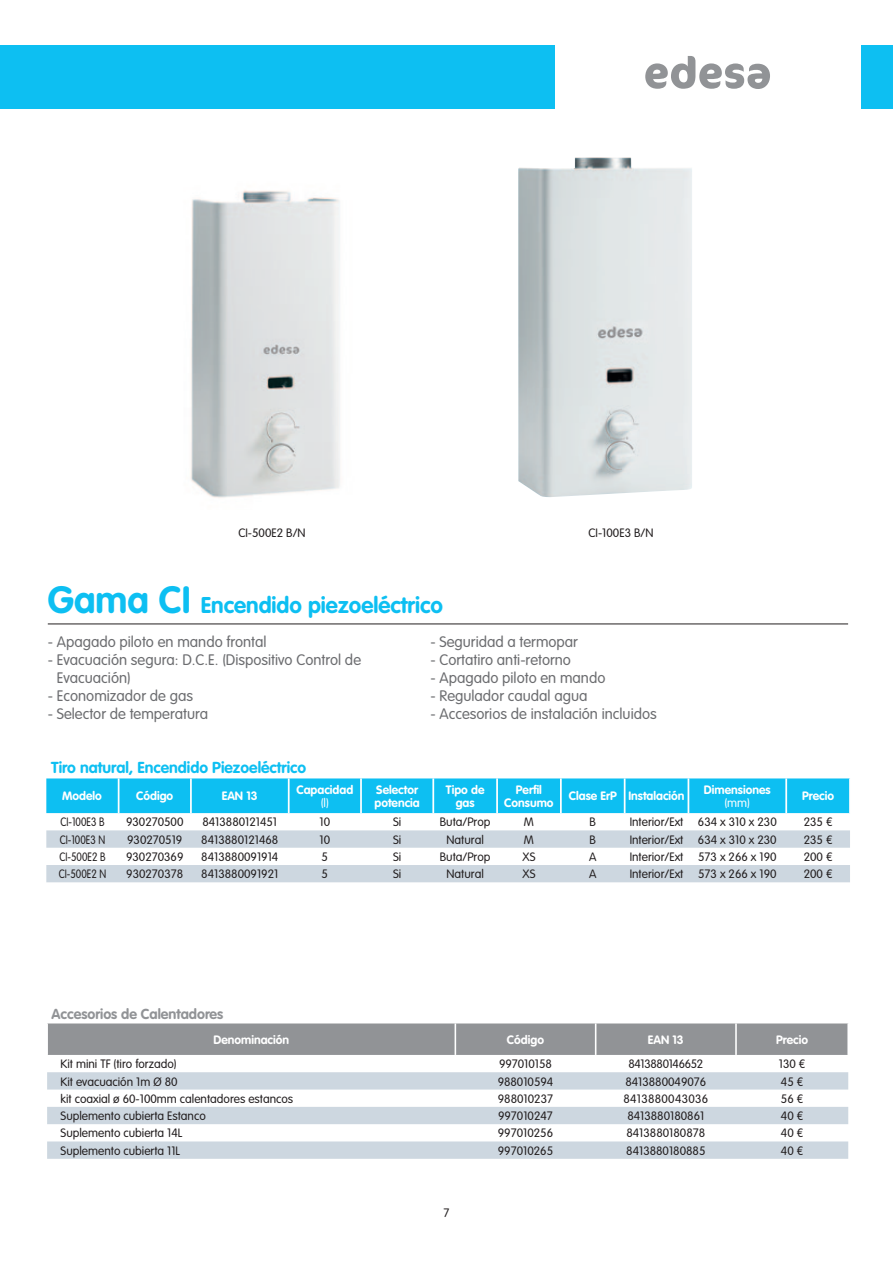
<style>
.page{position:relative;width:893px;height:1263px;background:#fff}
.page>*{position:absolute;margin:0;border:0;box-sizing:border-box;transform-origin:0 0}
.t1{font:700 22.5px "VAG Rounded Std";color:#0dbff2}
.t2{font:700 15.75px "VAG Rounded Std";color:#0dbff2}
.t3{font:300 15px/18px "VAG Rounded Std";color:#6c6d70}
.t4{font:700 14.25px "VAG Rounded Std";color:#919396}
.t5{font:300 12px "VAG Rounded Std";color:#231f20}
.t6{font:700 12px/12.1px "VAG Rounded Std";color:#fff;text-align:center}
.t7{font:300 12px "VAG Rounded Std";color:#231f20;scale:.85 1}
.t8{font:300 12px "VAG Rounded Std";letter-spacing:-.025em;color:#231f20}
.t9{font:300 12px "VAG Rounded Std";letter-spacing:.025em;color:#231f20}
.t10{font:300 12px "VAG Rounded Std";color:#fff}
.s1{font-size:37.35px}
</style>
<div class="page">
<div style="left:0;top:45px;width:554px;height:63px;background:#0dbff2"></div>
<svg style="left:645px;top:56px;width:125px;height:33px"></svg>
<div style="left:861px;top:45px;width:32px;height:63px;background:#0dbff2"></div>
<img style="left:518px;top:157px;width:174px;height:340px">
<img style="left:190px;top:190px;width:150px;height:308px">
<hr style="left:48px;top:624px;width:800px;height:1px;background:#231f20">
<div style="left:46px;top:778px;width:803px;height:35px;background:#0dbff2"></div>
<svg style="left:46px;top:830px;width:804px;height:52px"></svg>
<hr style="left:118px;top:778px;width:1px;height:35px;background:#fff">
<hr style="left:190px;top:778px;width:2px;height:35px;background:#fff">
<hr style="left:288px;top:778px;width:2px;height:35px;background:#fff">
<hr style="left:360px;top:778px;width:2px;height:35px;background:#fff">
<hr style="left:432px;top:778px;width:2px;height:35px;background:#fff">
<hr style="left:496px;top:778px;width:2px;height:35px;background:#fff">
<hr style="left:560px;top:778px;width:2px;height:35px;background:#fff">
<hr style="left:624px;top:778px;width:1px;height:35px;background:#fff">
<hr style="left:688px;top:778px;width:1px;height:35px;background:#fff">
<hr style="left:785px;top:778px;width:2px;height:35px;background:#fff">
<div style="left:48px;top:1023px;width:799px;height:32px;background:#919396"></div>
<svg style="left:47px;top:1072px;width:801px;height:87px;fill:#cdd7e0"></svg>
<hr style="left:455px;top:1023px;width:1px;height:32px;background:#fff">
<hr style="left:595px;top:1023px;width:1px;height:32px;background:#fff">
<hr style="left:735px;top:1023px;width:2px;height:32px;background:#fff">
<p class="t5" style="left:238px;top:525px;width:69px">CI-500E2 B/N</p>
<p class="t5" style="left:588px;top:525px;width:66px">CI-100E3 B/N</p>
<h1 class="t1" style="left:48px;top:592px;width:397px"><span class="s1">Gama CI</span> Encendido piezoeléctrico</h1>
<p class="t3" style="left:48px;top:633px;width:220px">- Apagado piloto en mando frontal</p>
<p class="t3" style="left:57px;top:651px;width:306px;text-indent:-9px">- Evacuación segura: D.C.E. (Dispositivo Control de<br>Evacuación)</p>
<p class="t3" style="left:48px;top:687px;width:147px">- Economizador de gas</p>
<p class="t3" style="left:48px;top:705px;width:162px">- Selector de temperatura</p>
<p class="t3" style="left:430px;top:633px;width:149px">- Seguridad a termopar</p>
<p class="t3" style="left:430px;top:651px;width:142px">- Cortatiro anti-retorno</p>
<p class="t3" style="left:430px;top:669px;width:176px">- Apagado piloto en mando</p>
<p class="t3" style="left:430px;top:687px;width:158px">- Regulador caudal agua</p>
<p class="t3" style="left:430px;top:705px;width:228px">- Accesorios de instalación incluidos</p>
<h2 class="t2" style="left:51px;top:758px;width:256px">Tiro natural, Encendido Piezoeléctrico</h2>
<p class="t6" style="left:62px;top:790px;width:41px">Modelo</p>
<p class="t6" style="left:136px;top:790px;width:39px">Código</p>
<p class="t6" style="left:222px;top:790px;width:37px">EAN 13</p>
<p class="t6" style="left:296px;top:784px;width:58px">Capacidad</p>
<p class="t10" style="left:321px;top:795px;width:10px">(l)</p>
<p class="t6" style="left:374px;top:784px;width:47px;text-align:left">Selector potencia</p>
<p class="t6" style="left:446px;top:784px;width:40px">Tipo de gas</p>
<p class="t6" style="left:504px;top:784px;width:51px">Perfil<br>Consumo</p>
<p class="t6" style="left:569px;top:790px;width:117px">Clase ErP Instalación</p>
<p class="t6" style="left:704px;top:784px;width:68px">Dimensiones</p>
<p class="t10" style="left:724px;top:795px;width:27px">(mm)</p>
<p class="t6" style="left:802px;top:790px;width:33px">Precio</p>
<p class="t7" style="left:60px;top:815px;width:54px">CI-100E3 B</p>
<p class="t5" style="left:126px;top:815px;width:59px">930270500</p>
<p class="t5" style="left:202px;top:815px;width:76px">8413880121451</p>
<p class="t5" style="left:320px;top:815px;width:12px">10</p>
<p class="t5" style="left:393px;top:815px;width:10px">Si</p>
<p class="t5" style="left:440px;top:815px;width:52px">Buta/Prop</p>
<p class="t5" style="left:524px;top:815px;width:12px">M</p>
<p class="t5" style="left:589px;top:815px;width:8px">B</p>
<p class="t5" style="left:630px;top:815px;width:149px">Interior/Ext 634 x 310 x 230</p>
<p class="t5" style="left:804px;top:815px;width:30px">235 €</p>
<p class="t7" style="left:60px;top:833px;width:55px">CI-100E3 N</p>
<p class="t5" style="left:127px;top:833px;width:57px">930270519</p>
<p class="t5" style="left:201px;top:833px;width:78px">8413880121468</p>
<p class="t5" style="left:320px;top:833px;width:12px">10</p>
<p class="t5" style="left:393px;top:833px;width:10px">Si</p>
<p class="t5" style="left:447px;top:833px;width:39px">Natural</p>
<p class="t5" style="left:524px;top:833px;width:12px">M</p>
<p class="t5" style="left:589px;top:833px;width:8px">B</p>
<p class="t5" style="left:630px;top:833px;width:149px">Interior/Ext 634 x 310 x 230</p>
<p class="t5" style="left:804px;top:833px;width:30px">235 €</p>
<p class="t7" style="left:59px;top:850px;width:56px">CI-500E2 B</p>
<p class="t5" style="left:126px;top:850px;width:59px">930270369</p>
<p class="t5" style="left:201px;top:850px;width:78px">8413880091914</p>
<p class="t5" style="left:322px;top:850px;width:8px">5</p>
<p class="t5" style="left:393px;top:850px;width:10px">Si</p>
<p class="t5" style="left:440px;top:850px;width:52px">Buta/Prop</p>
<p class="t5" style="left:522px;top:850px;width:14px">XS</p>
<p class="t5" style="left:589px;top:850px;width:9px">A</p>
<p class="t5" style="left:630px;top:850px;width:148px">Interior/Ext 573 x 266 x 190</p>
<p class="t5" style="left:804px;top:850px;width:30px">200 €</p>
<p class="t7" style="left:59px;top:867px;width:57px">CI-500E2 N</p>
<p class="t5" style="left:126px;top:867px;width:59px">930270378</p>
<p class="t5" style="left:201px;top:867px;width:78px">8413880091921</p>
<p class="t5" style="left:322px;top:867px;width:8px">5</p>
<p class="t5" style="left:393px;top:867px;width:10px">Si</p>
<p class="t5" style="left:447px;top:867px;width:39px">Natural</p>
<p class="t5" style="left:522px;top:867px;width:14px">XS</p>
<p class="t5" style="left:589px;top:867px;width:9px">A</p>
<p class="t5" style="left:630px;top:867px;width:148px">Interior/Ext 573 x 266 x 190</p>
<p class="t5" style="left:804px;top:867px;width:30px">200 €</p>
<p class="t4" style="left:52px;top:1005px;width:173px">Accesorios de Calentadores</p>
<p class="t6" style="left:213px;top:1034px;width:77px">Denominación</p>
<p class="t6" style="left:507px;top:1034px;width:39px">Código</p>
<p class="t6" style="left:648px;top:1034px;width:37px">EAN 13</p>
<p class="t6" style="left:776px;top:1034px;width:33px">Precio</p>
<p class="t5" style="left:61px;top:1057px;width:118px">Kit mini TF (tiro forzado)</p>
<p class="t5" style="left:499px;top:1057px;width:55px">997010158</p>
<p class="t8" style="left:628px;top:1057px;width:76px">8413880146652</p>
<p class="t5" style="left:779px;top:1057px;width:28px">130 €</p>
<p class="t5" style="left:61px;top:1074px;width:118px">Kit evacuación 1m Ø 80</p>
<p class="t5" style="left:498px;top:1074px;width:57px">988010594</p>
<p class="t5" style="left:625px;top:1074px;width:82px">8413880049076</p>
<p class="t5" style="left:781px;top:1074px;width:24px">45 €</p>
<p class="t5" style="left:61px;top:1092px;width:234px">kit coaxial ø 60-100mm calentadores estancos</p>
<p class="t5" style="left:498px;top:1092px;width:57px">988010237</p>
<p class="t9" style="left:623px;top:1092px;width:87px">8413880043036</p>
<p class="t5" style="left:781px;top:1092px;width:24px">56 €</p>
<p class="t5" style="left:61px;top:1109px;width:147px">Suplemento cubierta Estanco</p>
<p class="t5" style="left:498px;top:1109px;width:56px">997010247</p>
<p class="t5" style="left:627px;top:1109px;width:78px">8413880180861</p>
<p class="t5" style="left:781px;top:1109px;width:24px">40 €</p>
<p class="t5" style="left:61px;top:1126px;width:123px">Suplemento cubierta 14L</p>
<p class="t5" style="left:498px;top:1126px;width:57px">997010256</p>
<p class="t5" style="left:626px;top:1126px;width:80px">8413880180878</p>
<p class="t5" style="left:781px;top:1126px;width:24px">40 €</p>
<p class="t5" style="left:61px;top:1144px;width:121px">Suplemento cubierta 11L</p>
<p class="t5" style="left:498px;top:1144px;width:57px">997010265</p>
<p class="t5" style="left:626px;top:1144px;width:81px">8413880180885</p>
<p class="t5" style="left:781px;top:1144px;width:24px">40 €</p>
<p class="t5" style="left:443px;top:1206px;width:7px">7</p>
</div>
